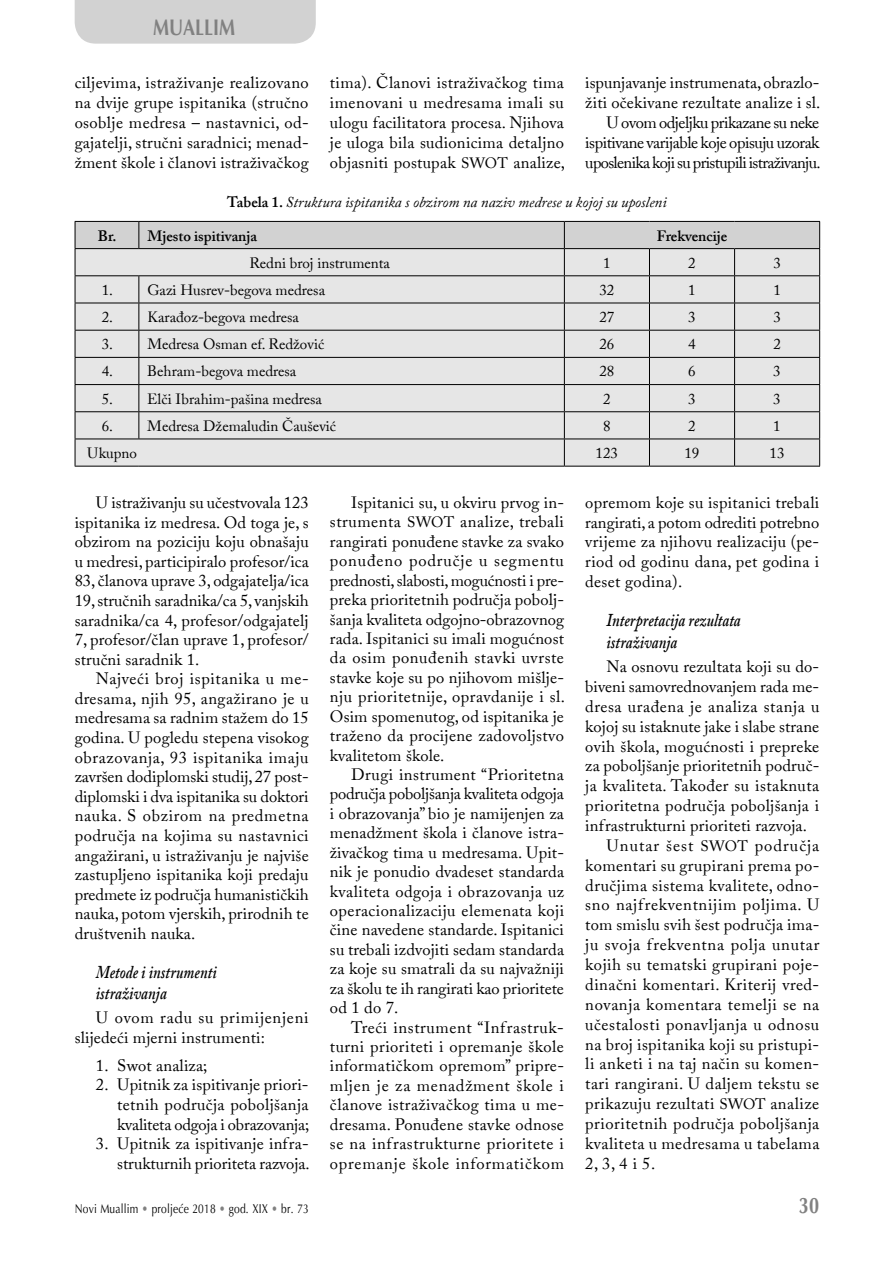
<style>
.page{position:relative;width:894px;height:1264px;background:#fff}
.page>*{position:absolute;margin:0;border:0;box-sizing:border-box;transform-origin:0 0}
.t1{font:700 22.5px "Optima";color:#818181;scale:.8 1}
.t2{font:italic 600 18px/21.6px "Adobe Caslon Pro";letter-spacing:.01em;color:#000;scale:.8 1}
.t3{font:16.5px/19.4px "Adobe Caslon Pro";letter-spacing:.02em;color:#000;text-align:justify}
.t4{font:16.5px/20.2px "Adobe Caslon Pro";letter-spacing:-.025em;color:#000;text-align:right}
.t5{font:16.5px "Adobe Caslon Pro";letter-spacing:.045em;color:#000}
.t6{font:16.5px "Adobe Caslon Pro";color:#000}
.t7{font:16.5px "Adobe Caslon Pro";letter-spacing:.06em;color:#000}
.t8{font:15px "Adobe Caslon Pro";color:#000}
.t9{font:italic 15px "Adobe Caslon Pro";color:#000}
.t10{font:600 15px "Adobe Caslon Pro";color:#000}
.t11{font:12.75px "Optima";letter-spacing:.02em;color:#000;scale:.8 1}
.s1{font-size:15px}
.s2{font-weight:600;font-style:normal}
.s3{color:#818181}
</style>
<div class="page">
<div style="left:75px;top:0;width:241px;height:44px;background:#d2d2d2"></div>
<svg style="left:75px;top:221px;width:745px;height:245px;background:#dadada"></svg>
<hr style="left:75px;top:466px;width:64px;height:1px;background:#000">
<hr style="left:139px;top:466px;width:425px;height:1px;background:#000">
<hr style="left:564px;top:466px;width:85px;height:1px;background:#000">
<hr style="left:649px;top:466px;width:85px;height:1px;background:#000">
<hr style="left:734px;top:466px;width:85px;height:1px;background:#000">
<h1 class="t1" style="left:153px;top:13px;width:102px">MUALLIM</h1>
<p class="t3" style="left:75px;top:72px;width:235px;line-height:20.2px">ciljevima, istraživanje realizovano na dvije grupe ispitanika (stručno osoblje medresa – nastavnici, od&shy;gajatelji, stručni saradnici; menad&shy;žment škole i članovi istraživačkog</p>
<p class="t3" style="left:330px;top:72px;width:237px;line-height:20.2px">tima). Članovi istraživačkog tima imenovani u medresama imali su ulogu facilitatora procesa. Njihova je uloga bila sudionicima detaljno objasniti postupak <span class="s1">SWOT</span> analize,</p>
<p class="t4" style="left:585px;top:72px;width:237px">ispunjavanje instrumenata, obrazlo&shy;žiti očekivane rezultate analize i sl.<br>U ovom odjeljku prikazane su neke ispitivane varijable koje opisuju uzorak uposlenika koji su pristupili istraživanju.</p>
<p class="t9" style="left:227px;top:193px;width:441px"><span class="s2">Tabela 1.</span> Struktura ispitanika s obzirom na naziv medrese u kojoj su uposleni</p>
<p class="t10" style="left:98px;top:226px;width:161px">Br. Mjesto ispitivanja</p>
<p class="t10" style="left:656px;top:226px;width:72px">Frekvencije</p>
<p class="t8" style="left:249px;top:254px;width:142px">Redni broj instrumenta</p>
<p class="t8" style="left:603px;top:254px;width:9px">1</p>
<p class="t8" style="left:688px;top:254px;width:9px">2</p>
<p class="t8" style="left:773px;top:254px;width:9px">3</p>
<p class="t8" style="left:102px;top:281px;width:225px">1. Gazi Husrev-begova medresa</p>
<p class="t8" style="left:599px;top:281px;width:16px">32</p>
<p class="t8" style="left:688px;top:281px;width:9px">1</p>
<p class="t8" style="left:773px;top:281px;width:9px">1</p>
<p class="t8" style="left:102px;top:308px;width:199px">2. Karađoz-begova medresa</p>
<p class="t8" style="left:599px;top:308px;width:16px">27</p>
<p class="t8" style="left:688px;top:308px;width:9px">3</p>
<p class="t8" style="left:773px;top:308px;width:9px">3</p>
<p class="t8" style="left:102px;top:335px;width:224px">3. Medresa Osman ef. Redžović</p>
<p class="t8" style="left:599px;top:335px;width:16px">26</p>
<p class="t8" style="left:688px;top:335px;width:9px">4</p>
<p class="t8" style="left:773px;top:335px;width:9px">2</p>
<p class="t8" style="left:102px;top:362px;width:196px">4. Behram-begova medresa</p>
<p class="t8" style="left:599px;top:362px;width:16px">28</p>
<p class="t8" style="left:688px;top:362px;width:9px">6</p>
<p class="t8" style="left:773px;top:362px;width:9px">3</p>
<p class="t8" style="left:102px;top:390px;width:222px">5. Elči Ibrahim-pašina medresa</p>
<p class="t8" style="left:603px;top:390px;width:9px">2</p>
<p class="t8" style="left:688px;top:390px;width:9px">3</p>
<p class="t8" style="left:773px;top:390px;width:9px">3</p>
<p class="t8" style="left:102px;top:417px;width:236px">6. Medresa Džemaludin Čaušević</p>
<p class="t8" style="left:603px;top:417px;width:9px">8</p>
<p class="t8" style="left:688px;top:417px;width:9px">2</p>
<p class="t8" style="left:773px;top:417px;width:9px">1</p>
<p class="t8" style="left:87px;top:444px;width:51px">Ukupno</p>
<p class="t8" style="left:595px;top:444px;width:24px">123</p>
<p class="t8" style="left:684px;top:444px;width:16px">19</p>
<p class="t8" style="left:769px;top:444px;width:16px">13</p>
<p class="t3" style="left:75px;top:492px;width:236px;text-indent:21px">U istraživanju su učestvovala 123 ispitanika iz medresa. Od toga je, s obzirom na poziciju koju obnašaju u medresi, participiralo profesor/ica 83, članova uprave 3, odgajatelja/ica 19, stručnih saradnika/ca 5, vanjskih saradnika/ca 4, profesor/odgajatelj 7, profesor/član uprave 1, profesor/ stručni saradnik 1.</p>
<p class="t3" style="left:75px;top:669px;width:235px;text-indent:21px">Najveći broj ispitanika u me&shy;dresama, njih 95, angažirano je u medresama sa radnim stažem do 15 godina. U pogledu stepena visokog obrazovanja, 93 ispitanika imaju završen dodiplomski studij, 27 post&shy;diplomski i dva ispitanika su doktori nauka. S obzirom na predmetna područja na kojima su nastavnici angažirani, u istraživanju je najviše zastupljeno ispitanika koji predaju predmete iz područja humanističkih nauka, potom vjerskih, prirodnih te društvenih nauka.</p>
<p class="t2" style="left:96px;top:960px;width:152px">Metode i instrumenti istraživanja</p>
<p class="t3" style="left:75px;top:1007px;width:235px;text-indent:21px">U ovom radu su primijenjeni slijedeći mjerni instrumenti:</p>
<p class="t3" style="left:96px;top:1055px;width:113px">1. Swot analiza;</p>
<p class="t3" style="left:117px;top:1074px;width:193px;text-indent:-21px">2. Upitnik za ispitivanje priori&shy;tetnih područja poboljšanja kvaliteta odgoja i obrazovanja;</p>
<p class="t3" style="left:96px;top:1133px;width:215px;text-align:right">3. Upitnik za ispitivanje infra&shy;strukturnih prioriteta razvoja.</p>
<p class="t3" style="left:585px;top:492px;width:235px;line-height:19.8px">opremom koje su ispitanici trebali rangirati, a potom odrediti potrebno vrijeme za njihovu realizaciju (pe&shy;riod od godinu dana, pet godina i deset godina).</p>
<p class="t2" style="left:606px;top:609px;width:169px">Interpretacija rezultata istraživanja</p>
<p class="t3" style="left:606px;top:656px;width:212px">Na osnovu rezultata koji su do-</p>
<p class="t6" style="left:585px;top:676px;width:235px">biveni samovrednovanjem rada me-</p>
<p class="t3" style="left:585px;top:696px;width:235px">dresa urađena je analiza stanja u</p>
<p class="t3" style="left:585px;top:716px;width:235px">kojoj su istaknute jake i slabe strane</p>
<p class="t3" style="left:585px;top:736px;width:235px">ovih škola, mogućnosti i prepreke</p>
<p class="t3" style="left:585px;top:756px;width:235px">za poboljšanje prioritetnih područ-</p>
<p class="t3" style="left:585px;top:776px;width:235px">ja kvaliteta. Također su istaknuta</p>
<p class="t3" style="left:585px;top:795px;width:235px">prioritetna područja poboljšanja i</p>
<p class="t3" style="left:585px;top:815px;width:223px">infrastrukturni prioriteti razvoja.</p>
<p class="t7" style="left:606px;top:835px;width:214px">Unutar šest <span class="s1">SWOT</span> područja</p>
<p class="t3" style="left:585px;top:855px;width:235px">komentari su grupirani prema po-</p>
<p class="t3" style="left:585px;top:875px;width:235px">dručjima sistema kvalitete, odno-</p>
<p class="t5" style="left:585px;top:895px;width:235px">sno najfrekventnijim poljima. U</p>
<p class="t3" style="left:585px;top:915px;width:235px">tom smislu svih šest područja ima-</p>
<p class="t5" style="left:585px;top:935px;width:235px">ju svoja frekventna polja unutar</p>
<p class="t3" style="left:585px;top:954px;width:235px">kojih su tematski grupirani poje-</p>
<p class="t3" style="left:585px;top:974px;width:235px">dinačni komentari. Kriterij vred-</p>
<p class="t3" style="left:585px;top:994px;width:235px">novanja komentara temelji se na</p>
<p class="t3" style="left:585px;top:1014px;width:235px">učestalosti ponavljanja u odnosu</p>
<p class="t3" style="left:585px;top:1034px;width:235px">na broj ispitanika koji su pristupi-</p>
<p class="t3" style="left:585px;top:1054px;width:235px">li anketi i na taj način su komen-</p>
<p class="t3" style="left:585px;top:1074px;width:235px">tari rangirani. U daljem tekstu se</p>
<p class="t3" style="left:585px;top:1093px;width:235px">prikazuju rezultati <span class="s1">SWOT</span> analize</p>
<p class="t3" style="left:585px;top:1113px;width:235px">prioritetnih područja poboljšanja</p>
<p class="t3" style="left:585px;top:1133px;width:235px">kvaliteta u medresama u tabelama</p>
<p class="t3" style="left:585px;top:1153px;width:71px">2, 3, 4 i 5.</p>
<p class="t3" style="left:330px;top:492px;width:236px;text-indent:21px">Ispitanici su, u okviru prvog in&shy;strumenta <span class="s1">SWOT</span> analize, trebali rangirati ponuđene stavke za svako ponuđeno područje u segmentu prednosti, slabosti, mogućnosti i pre&shy;preka prioritetnih područja pobolj&shy;šanja kvaliteta odgojno-obrazovnog rada. Ispitanici su imali mogućnost da osim ponuđenih stavki uvrste stavke koje su po njihovom mišlje&shy;nju prioritetnije, opravdanije i sl.<br>Osim spomenutog, od ispitanika je traženo da procijene zadovoljstvo kvalitetom škole.</p>
<p class="t3" style="left:330px;top:764px;width:236px;text-indent:21px">Drugi instrument “Prioritetna područja poboljšanja kvaliteta odgoja i obrazovanja” bio je namijenjen za menadžment škola i članove istra&shy;živačkog tima u medresama. Upit&shy;nik je ponudio dvadeset standarda kvaliteta odgoja i obrazovanja uz operacionalizaciju elemenata koji čine navedene standarde. Ispitanici su trebali izdvojiti sedam standarda za koje su smatrali da su najvažniji za školu te ih rangirati kao prioritete od 1 do 7.</p>
<p class="t3" style="left:330px;top:1017px;width:235px;text-indent:21px">Treći instrument “Infrastruk&shy;turni prioriteti i opremanje škole informatičkom opremom” pripre&shy;mljen je za menadžment škole i članove istraživačkog tima u me&shy;dresama. Ponuđene stavke odnose se na infrastrukturne prioritete i opremanje škole informatičkom</p>
<p class="t11" style="left:75px;top:1201px;width:294px">Novi Muallim <span class="s3">•</span> proljeće 2018 <span class="s3">•</span> god. XIX <span class="s3">•</span> br. 73</p>
<h1 class="t1" style="left:798px;top:1191px;width:27px">30</h1>
</div>
